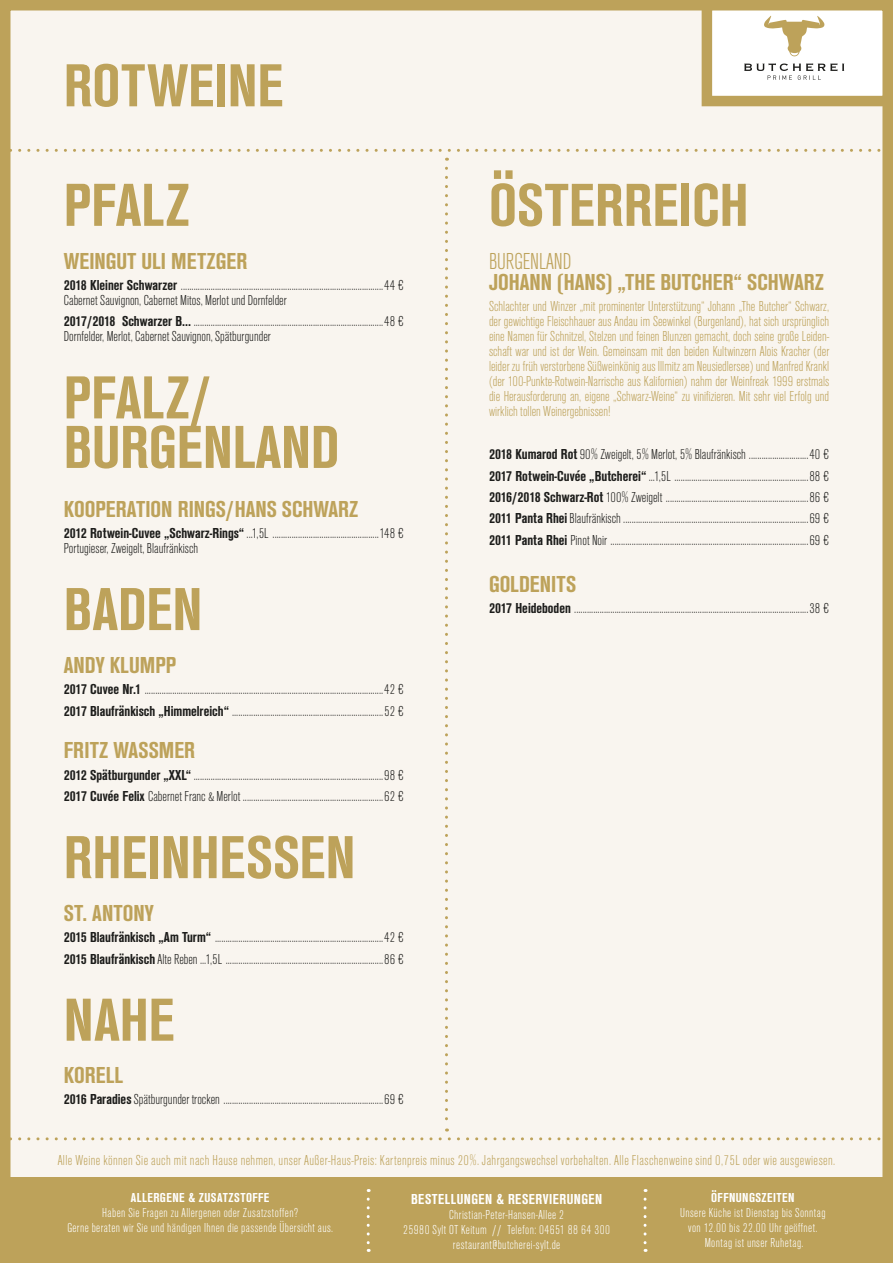
<style>
.page{position:relative;width:893px;height:1263px;background:#fff}
.page>*{position:absolute;margin:0;border:0;box-sizing:border-box;transform-origin:0 0}
.t1{font:700 condensed 63px/119.6px "Ancona";color:#bda25a}
.t2{font:700 condensed 24px "Ancona";color:#bda25a}
.t3{font:300 condensed 24px "Ancona";color:#bda25a}
.t4{font:300 condensed 15px/21.3px "Ancona";color:#1d1d1b}
.t5{font:300 condensed 15px/15px "Ancona";letter-spacing:.025em;color:#bda25a;text-align:justify}
.t6{font:700 condensed 15px "Ancona";letter-spacing:.03em;color:#fff}
.t7{font:300 condensed 13.5px/15px "Ancona";letter-spacing:.03em;color:#fff;text-align:center}
.t8{font:700 condensed 13.5px "Ancona";letter-spacing:.03em;color:#fff}
.s1{font-weight:700}
</style>
<div class="page">
<div style="left:5px;top:5px;width:883px;height:1253px;background:#f9f5ef"></div>
<div style="left:0;top:0;width:893px;height:1263px;border:10px solid #bda25a"></div>
<div style="left:707px;top:5px;width:181px;height:96px;background:#fff"></div>
<div style="left:702px;top:0;width:191px;height:106px;border:10px solid #bda25a"></div>
<svg style="left:764px;top:16px;width:61px;height:40px"></svg>
<svg style="left:744px;top:63px;width:100px;height:17px"></svg>
<svg style="left:10px;top:149px;width:882px;height:3px"></svg>
<svg style="left:10px;top:1137px;width:882px;height:3px"></svg>
<svg style="left:445px;top:168px;width:3px;height:963px"></svg>
<div style="left:0;top:1178px;width:893px;height:85px;background:#bda25a"></div>
<svg style="left:367px;top:1199px;width:3px;height:53px"></svg>
<svg style="left:644px;top:1199px;width:3px;height:53px"></svg>
<h1 class="t1" style="left:64px;top:25px;width:221px">ROTWEINE<br>PFALZ</h1>
<h2 class="t2" style="left:64px;top:246px;width:185px">WEINGUT ULI METZGER</h2>
<p class="t4" style="left:64px;top:278px;width:342px;line-height:15px"><span class="s1">2018 Kleiner Schwarzer</span> ...............................................................................................44 €<br>Cabernet Sauvignon, Cabernet Mitos, Merlot und Dornfelder</p>
<p class="t4" style="left:64px;top:314px;width:342px;line-height:15px"><span class="s1">2017/2018 Schwarzer B...</span> .........................................................................................48 €<br>Dornfelder, Merlot, Cabernet Sauvignon, Spätburgunder</p>
<h1 class="t1" style="left:64px;top:372px;width:277px;line-height:49.5px">PFALZ/<br>BURGENLAND</h1>
<h2 class="t2" style="left:64px;top:494px;width:296px">KOOPERATION RINGS/HANS SCHWARZ</h2>
<p class="t4" style="left:64px;top:526px;width:342px;line-height:15px"><span class="s1">2012 Rotwein-Cuvee „Schwarz-Rings“</span> ...1,5L ..................................................148 €<br>Portugieser, Zweigelt, Blaufränkisch</p>
<h1 class="t1" style="left:64px;top:549px;width:140px">BADEN</h1>
<h2 class="t2" style="left:64px;top:651px;width:114px">ANDY KLUMPP</h2>
<p class="t4" style="left:64px;top:679px;width:342px"><span class="s1">2017 Cuvee Nr.1</span> ................................................................................................................42 €<br><span class="s1">2017 Blaufränkisch „Himmelreich“</span> .......................................................................52 €</p>
<h2 class="t2" style="left:64px;top:736px;width:133px">FRITZ WASSMER</h2>
<p class="t4" style="left:64px;top:764px;width:342px"><span class="s1">2012 Spätburgunder „XXL“</span> .........................................................................................98 €<br><span class="s1">2017 Cuvée Felix</span> Cabernet Franc &amp; Merlot ..................................................................62 €</p>
<h1 class="t1" style="left:64px;top:797px;width:293px">RHEINHESSEN</h1>
<h2 class="t2" style="left:64px;top:899px;width:91px">ST. ANTONY</h2>
<p class="t4" style="left:64px;top:927px;width:342px"><span class="s1">2015 Blaufränkisch „Am Turm“</span> ...............................................................................42 €<br><span class="s1">2015 Blaufränkisch</span> Alte Reben ...1,5L ..........................................................................86 €</p>
<h1 class="t1" style="left:64px;top:960px;width:113px">NAHE</h1>
<h2 class="t2" style="left:64px;top:1061px;width:61px">KORELL</h2>
<p class="t4" style="left:64px;top:1088px;width:342px"><span class="s1">2016 Paradies</span> Spätburgunder trocken ...........................................................................69 €</p>
<h1 class="t1" style="left:489px;top:145px;width:261px">ÖSTERREICH</h1>
<h2 class="t3" style="left:489px;top:248px;width:84px">BURGENLAND</h2>
<h2 class="t2" style="left:489px;top:268px;width:336px">JOHANN (HANS) „THE BUTCHER“ SCHWARZ</h2>
<p class="t5" style="left:489px;top:299px;width:342px">Schlachter und Winzer „mit prominenter Unterstützung“ Johann „The Butcher“ Schwarz, der gewichtige Fleischhauer aus Andau im Seewinkel (Burgenland), hat sich ursprünglich eine Namen für Schnitzel, Stelzen und feinen Blunzen gemacht, doch seine große Leiden&shy;schaft war und ist der Wein. Gemeinsam mit den beiden Kultwinzern Alois Kracher (der leider zu früh verstorbene Süßweinkönig aus Illmitz am Neusiedlersee) und Manfred Krankl (der 100-Punkte-Rotwein-Narrische aus Kalifornien) nahm der Weinfreak 1999 erstmals die Herausforderung an, eigene „Schwarz-Weine“ zu vinifizieren. Mit sehr viel Erfolg und wirklich tollen Weinergebnissen!</p>
<p class="t4" style="left:489px;top:444px;width:342px;text-align:justify"><span class="s1">2018 Kumarod Rot</span> 90% Zweigelt, 5% Merlot, 5% Blaufränkisch ............................40 € <span class="s1">2017 Rotwein-Cuvée „Butcherei“</span> ...1,5L ...............................................................88 € <span class="s1">2016/2018 Schwarz-Rot</span> 100% Zweigelt ...................................................................86 € <span class="s1">2011 Panta Rhei</span> Blaufränkisch .......................................................................................69 € <span class="s1">2011 Panta Rhei</span> Pinot Noir .............................................................................................69 €</p>
<h2 class="t2" style="left:489px;top:570px;width:89px">GOLDENITS</h2>
<p class="t4" style="left:489px;top:598px;width:342px"><span class="s1">2017 Heideboden</span> ..............................................................................................................38 €</p>
<p class="t5" style="left:58px;top:1153px;width:779px">Alle Weine können Sie auch mit nach Hause nehmen, unser Außer-Haus-Preis: Kartenpreis minus 20%. Jahrgangswechsel vorbehalten. Alle Flaschenweine sind 0,75L oder wie ausgewiesen.</p>
<p class="t6" style="left:411px;top:1190px;width:193px">BESTELLUNGEN &amp; RESERVIERUNGEN</p>
<p class="t7" style="left:403px;top:1207px;width:208px">Christian-Peter-Hansen-Allee 2<br>25980 Sylt OT Keitum // Telefon: 04651 88 64 300 restaurant@butcherei-sylt.de</p>
<p class="t8" style="left:711px;top:1190px;width:85px">ÖFFNUNGSZEITEN</p>
<p class="t7" style="left:680px;top:1206px;width:147px">Unsere Küche ist Dienstag bis Sonntag von 12.00 bis 22.00 Uhr geöffnet.<br>Montag ist unser Ruhetag.</p>
<p class="t8" style="left:131px;top:1190px;width:140px">ALLERGENE &amp; ZUSATZSTOFFE</p>
<p class="t7" style="left:67px;top:1206px;width:267px">Haben Sie Fragen zu Allergenen oder Zusatzstoffen?<br>Gerne beraten wir Sie und händigen Ihnen die passende Übersicht aus.</p>
</div>
